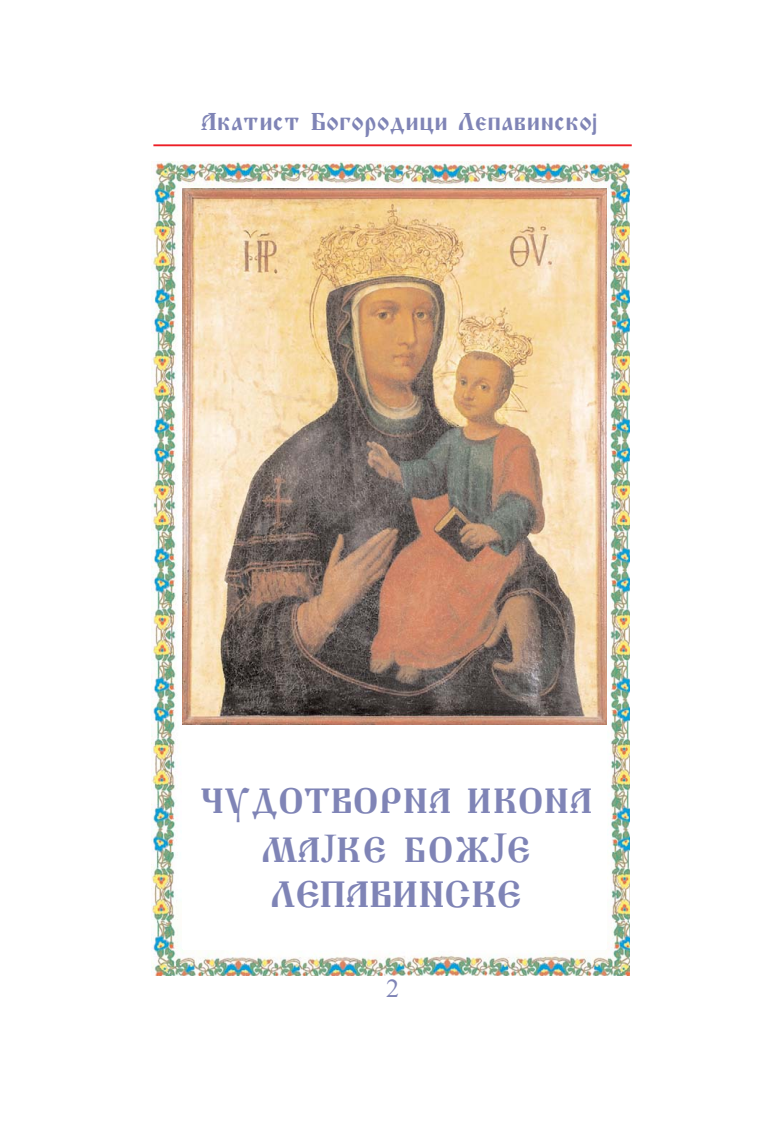
<style>
.page{position:relative;width:783px;height:1134px;background:#fff}
.page>*{position:absolute;margin:0;border:0;box-sizing:border-box;transform-origin:0 0}
.t1{font:45px "Studenica";color:#7f84b6}
.t2{font:43.2px/48.8px "Studenica";letter-spacing:.015em;color:#7f84b6;text-align:center}
.t3{font:30px "Studenica";letter-spacing:.015em;color:#7f84b6}
.t4{font:26.25px "Times New Roman";color:#7f84b6}
.s1{font-family:"Hlevetica";font-weight:700;font-size:22.5px}
.s2{font-family:"Times New Roman";font-size:41.25px}
.s3{font-family:"Times New Roman"}
</style>
<div class="page">
<img style="left:151px;top:162px;width:479px;height:813px">
<hr style="left:153px;top:144px;width:479px;height:2px;background:#ed1e25">
<div style="left:182px;top:189px;width:424px;height:760px;background:#fff"></div>
<img style="left:182px;top:189px;width:424px;height:535px">
<p class="t3" style="left:201px;top:102px;width:398px">Akatist Bogorodiqi Lepavinsko<span class="s1">j</span></p>
<h2 class="t2" style="left:200px;top:774px;width:394px">CUDOTVORNA IKONA<br>MA<span class="s2">J</span>KE BOJ<span class="s3">J</span>E</h2>
<h1 class="t1" style="left:271px;top:865px;width:251px">LEPAVINSKE</h1>
<p class="t4" style="left:386px;top:979px;width:15px">2</p>
</div>
